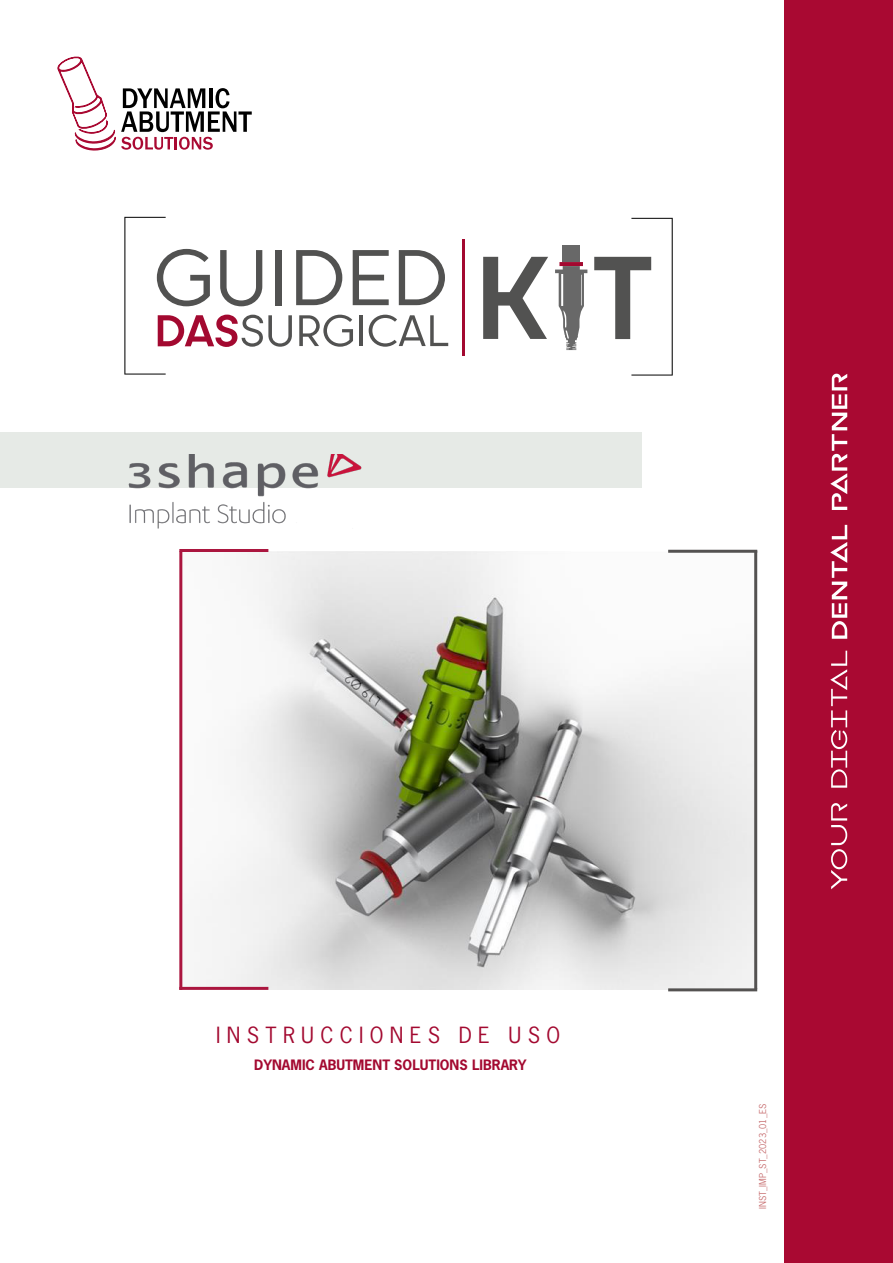
<style>
.page{position:relative;width:893px;height:1263px;background:#fff}
.page>*{position:absolute;margin:0;border:0;box-sizing:border-box;transform-origin:0 0}
.t1{font:21px "News Gothic Std";letter-spacing:.3em;color:#a30930}
.t2{font:700 13.5px "News Gothic Std";color:#a30930}
.t3{font:9px "News Gothic Std";color:#c87072}
</style>
<div class="page">
<svg style="left:57px;top:56px;width:195px;height:95px"></svg>
<div style="left:784px;top:0;width:109px;height:1263px;background:#a90932"></div>
<div style="left:0;top:433px;width:641px;height:55px;background:#e6eae6"></div>
<img style="left:182px;top:551px;width:572px;height:439px">
<svg style="left:831px;top:803px;width:16px;height:86px"></svg>
<svg style="left:830px;top:651px;width:17px;height:137px"></svg>
<svg style="left:830px;top:525px;width:17px;height:114px"></svg>
<svg style="left:830px;top:374px;width:17px;height:136px"></svg>
<svg style="left:124px;top:217px;width:324px;height:158px"></svg>
<hr style="left:462px;top:240px;width:3px;height:116px;background:#a30930">
<svg style="left:483px;top:257px;width:65px;height:82px"></svg>
<svg style="left:594px;top:218px;width:79px;height:158px"></svg>
<div style="left:563px;top:246px;width:17px;height:16px;background:#686868"></div>
<svg style="left:555px;top:262px;width:32px;height:88px"></svg>
<img style="left:128px;top:454px;width:234px;height:75px">
<hr style="left:179px;top:551px;width:3px;height:439px;background:#ab163f">
<hr style="left:179px;top:549px;width:89px;height:3px;background:#ab163f">
<hr style="left:179px;top:987px;width:89px;height:3px;background:#ab163f">
<hr style="left:754px;top:550px;width:3px;height:439px;background:#545251">
<hr style="left:668px;top:550px;width:89px;height:3px;background:#545251">
<hr style="left:668px;top:988px;width:89px;height:3px;background:#545251">
<h1 class="t1" style="left:216px;top:1022px;width:345px">INSTRUCCIONES DE USO</h1>
<p class="t2" style="left:254px;top:1056px;width:274px">DYNAMIC ABUTMENT SOLUTIONS LIBRARY</p>
<p class="t3" style="left:757px;top:1209px;width:107px;rotate:-90deg">INST_IMP_ST_2023_01_ES</p>
</div>
